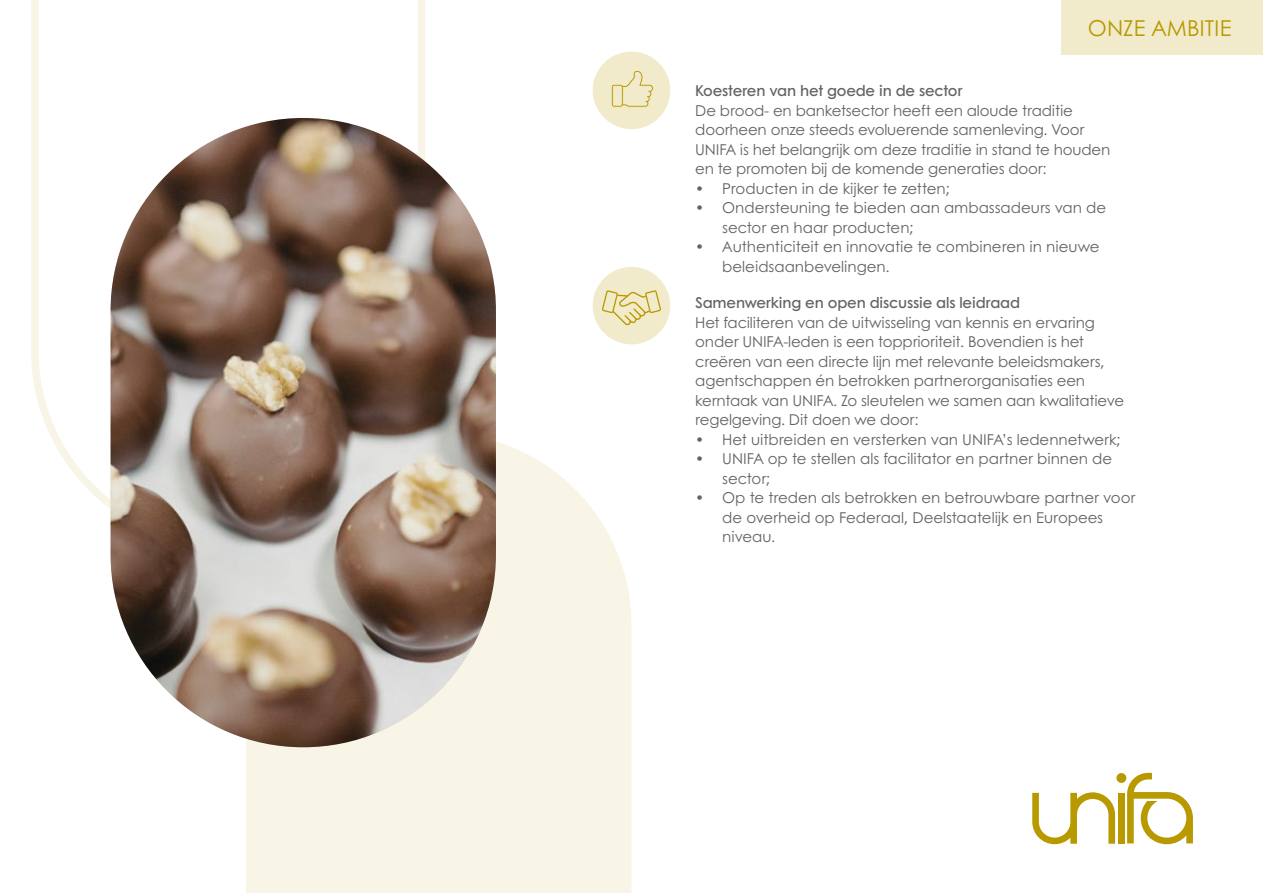
<style>
.page{position:relative;width:1263px;height:893px;background:#fff}
.page>*{position:absolute;margin:0;border:0;box-sizing:border-box;transform-origin:0 0}
.t1{font:21.9px "Century Gothic";color:#b89900}
.t2{font:15px/19.5px "Century Gothic";letter-spacing:-.01em;color:#646363}
.t3{font:600 15px "Century Gothic";letter-spacing:-.01em;color:#646363}
</style>
<div class="page">
<div style="left:593px;top:52px;width:77px;height:77px;background:#f1ebcc;border-radius:50%"></div>
<svg style="left:611px;top:70px;width:43px;height:38px"></svg>
<div style="left:593px;top:267px;width:77px;height:77px;background:#f1ebcc;border-radius:50%"></div>
<svg style="left:602px;top:290px;width:59px;height:36px"></svg>
<svg style="left:1032px;top:792px;width:83px;height:52px"></svg>
<svg style="left:1127px;top:773px;width:66px;height:71px"></svg>
<div style="left:1118px;top:793px;width:7px;height:50px;background:#b89900"></div>
<div style="left:1116px;top:773px;width:10px;height:10px;background:#b89900;border-radius:50%"></div>
<div style="left:1061px;top:0;width:202px;height:54px;background:#f1ebcc"></div>
<div style="left:246px;top:441px;width:385px;height:452px;background:#f8f5e6"></div>
<svg style="left:31px;top:0;width:394px;height:548px"></svg>
<img style="left:111px;top:118px;width:385px;height:629px;border-radius:193px">
<h1 class="t1" style="left:1088px;top:14px;width:145px">ONZE AMBITIE</h1>
<p class="t3" style="left:695px;top:81px;width:269px">Koesteren van het goede in de sector</p>
<p class="t2" style="left:695px;top:100px;width:417px">De brood- en banketsector heeft een aloude traditie doorheen onze steeds evoluerende samenleving. Voor UNIFA is het belangrijk om deze traditie in stand te houden en te promoten bij de komende generaties door:</p>
<p class="t2" style="left:695px;top:178px;width:256px">• Producten in de kijker te zetten;</p>
<p class="t2" style="left:722px;top:198px;width:385px;text-indent:-27px">• Ondersteuning te bieden aan ambassadeurs van de sector en haar producten;</p>
<p class="t2" style="left:722px;top:237px;width:379px;text-indent:-27px">• Authenticiteit en innovatie te combineren in nieuwe beleidsaanbevelingen.</p>
<p class="t3" style="left:695px;top:293px;width:326px">Samenwerking en open discussie als leidraad</p>
<p class="t2" style="left:695px;top:312px;width:430px">Het faciliteren van de uitwisseling van kennis en ervaring onder UNIFA-leden is een topprioriteit. Bovendien is het creëren van een directe lijn met relevante beleidsmakers, agentschappen én betrokken partnerorganisaties een kerntaak van UNIFA. Zo sleutelen we samen aan kwalitatieve regelgeving. Dit doen we door:</p>
<p class="t2" style="left:695px;top:429px;width:427px">• Het uitbreiden en versterken van UNIFA’s ledennetwerk;</p>
<p class="t2" style="left:722px;top:449px;width:392px;text-indent:-27px">• UNIFA op te stellen als facilitator en partner binnen de sector;</p>
<p class="t2" style="left:722px;top:488px;width:415px;text-indent:-27px">• Op te treden als betrokken en betrouwbare partner voor de overheid op Federaal, Deelstaatelijk en Europees niveau.</p>
</div>
